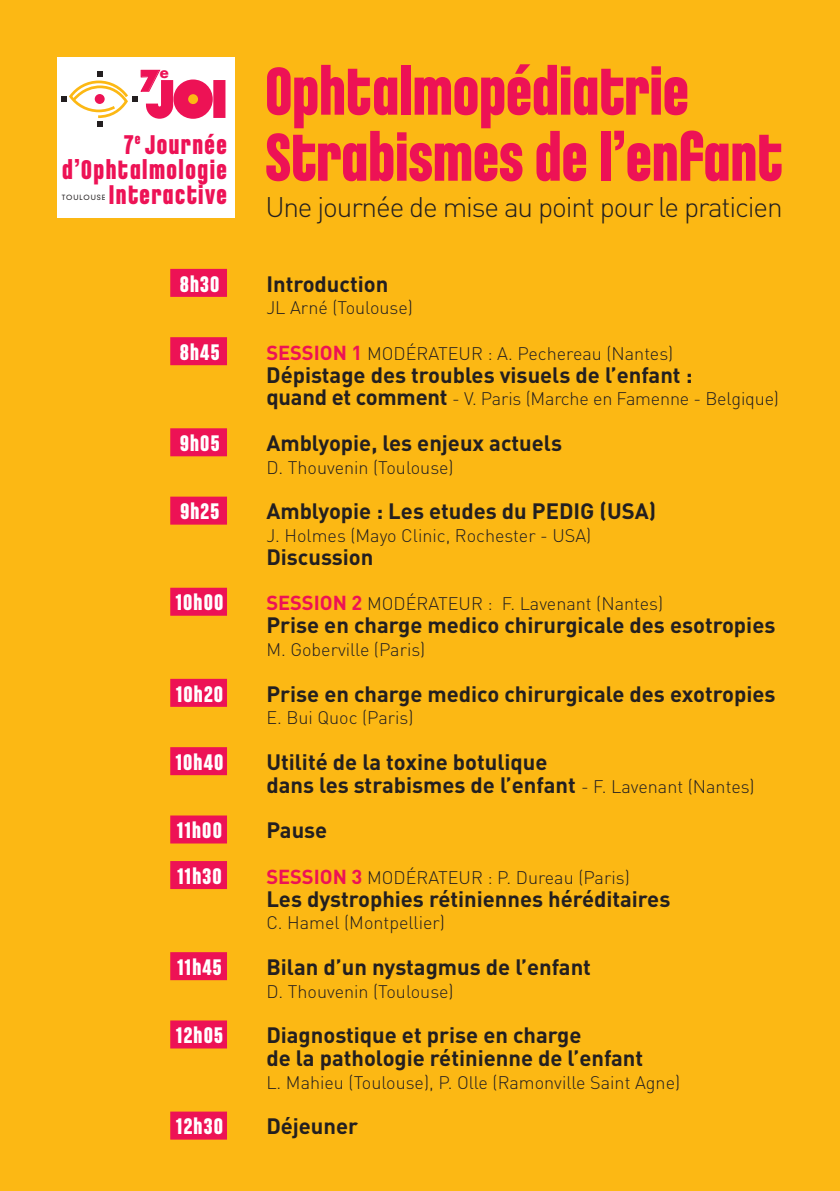
<style>
.page{position:relative;width:840px;height:1191px;background:#fff}
.page>*{position:absolute;margin:0;border:0;box-sizing:border-box;transform-origin:0 0}
.t1{font:72px/66px "Chalet Comprime Hong Kong Eighty";color:#ed1255}
.t2{font:28.8px/25px "Chalet Comprime Hong Kong Eighty";letter-spacing:.05em;color:#ed1255;text-align:right}
.t3{font:300 28px "DIN";letter-spacing:-.04em;color:#231f20}
.t4{font:800 27.8px "Futura Std";color:#ed1255;scale:.9 1}
.t5{font:24px "Chalet Comprime Hong Kong Eighty";letter-spacing:.05em;color:#fff}
.t6{font:700 22px/22.8px "DIN";color:#231f20}
.t7{font:300 18px "DIN";color:#231f20}
.t8{font:700 14.8px "Futura Std";color:#ed1255}
.t9{font:300 7px "DIN Neuzeit Grotesk";letter-spacing:.15em;color:#231f20}
.s1{font-weight:700;font-size:20px;color:#ed1255}
.s2{font-weight:700;font-size:22px}
.s3{font-weight:300;font-size:18px}
</style>
<div class="page">
<div style="left:0;top:0;width:839px;height:1191px;background:#fcb814"></div>
<div style="left:170px;top:269px;width:57px;height:28px;background:#ed1255"></div>
<div style="left:170px;top:337px;width:57px;height:28px;background:#ed1255"></div>
<div style="left:170px;top:428px;width:57px;height:28px;background:#ed1255"></div>
<div style="left:170px;top:496px;width:57px;height:28px;background:#ed1255"></div>
<div style="left:170px;top:588px;width:57px;height:28px;background:#ed1255"></div>
<div style="left:170px;top:679px;width:57px;height:28px;background:#ed1255"></div>
<div style="left:170px;top:747px;width:57px;height:28px;background:#ed1255"></div>
<div style="left:170px;top:815px;width:57px;height:28px;background:#ed1255"></div>
<div style="left:170px;top:861px;width:57px;height:28px;background:#ed1255"></div>
<div style="left:170px;top:952px;width:57px;height:28px;background:#ed1255"></div>
<div style="left:170px;top:1020px;width:57px;height:28px;background:#ed1255"></div>
<div style="left:170px;top:1111px;width:57px;height:28px;background:#ed1255"></div>
<div style="left:57px;top:57px;width:178px;height:160px;background:#fff"></div>
<div style="left:215px;top:82px;width:9px;height:34px;background:#ed1255"></div>
<div style="left:213px;top:80px;width:12px;height:38px;border:3px solid #ed1255"></div>
<div style="left:175px;top:81px;width:36px;height:36px;background:#ed1255;border-radius:50%"></div>
<div style="left:173px;top:79px;width:40px;height:40px;border:3px solid #ed1255;border-radius:50%"></div>
<div style="left:188px;top:94px;width:10px;height:10px;background:#fcb814;border-radius:50%"></div>
<svg style="left:61px;top:70px;width:114px;height:57px"></svg>
<p class="t4" style="left:139px;top:65px;width:25px">7</p>
<p class="t8" style="left:160px;top:64px;width:10px">e</p>
<h2 class="t2" style="left:62px;top:134px;width:166px">7<sup>e</sup> Journée d’Ophtalmologie<br>Interactive</h2>
<p class="t9" style="left:62px;top:193px;width:45px">TOULOUSE</p>
<h1 class="t1" style="left:265px;top:63px;width:518px">Ophtalmopédiatrie<br>Strabismes de l’enfant</h1>
<p class="t3" style="left:265px;top:194px;width:518px">Une journée de mise au point pour le praticien</p>
<p class="t5" style="left:180px;top:274px;width:41px">8h30</p>
<p class="t6" style="left:266px;top:273px;width:123px">Introduction</p>
<p class="t7" style="left:266px;top:300px;width:148px">JL Arné (Toulouse)</p>
<p class="t5" style="left:180px;top:343px;width:41px">8h45</p>
<p class="t7" style="left:266px;top:345px;width:408px"><span class="s1">SESSION 1</span> MODÉRATEUR : A. Pechereau (Nantes)</p>
<p class="t6" style="left:266px;top:364px;width:427px">Dépistage des troubles visuels de l’enfant :</p>
<p class="t7" style="left:266px;top:391px;width:514px"><span class="s2">quand et comment</span> - V. Paris (Marche en Famenne - Belgique)</p>
<p class="t5" style="left:180px;top:434px;width:41px">9h05</p>
<p class="t6" style="left:266px;top:433px;width:297px">Amblyopie, les enjeux actuels</p>
<p class="t7" style="left:266px;top:459px;width:189px">D. Thouvenin (Toulouse)</p>
<p class="t5" style="left:180px;top:502px;width:41px">9h25</p>
<p class="t6" style="left:266px;top:501px;width:391px">Amblyopie : Les etudes du PEDIG (USA)</p>
<p class="t7" style="left:266px;top:527px;width:326px">J. Holmes (Mayo Clinic, Rochester - USA)</p>
<p class="t6" style="left:266px;top:547px;width:109px">Discussion</p>
<p class="t5" style="left:176px;top:593px;width:49px">10h00</p>
<p class="t7" style="left:266px;top:596px;width:398px"><span class="s1">SESSION 2</span> MODÉRATEUR : F. Lavenant (Nantes)</p>
<p class="t6" style="left:266px;top:615px;width:510px">Prise en charge medico chirurgicale des esotropies</p>
<p class="t7" style="left:266px;top:641px;width:160px">M. Goberville (Paris)</p>
<p class="t5" style="left:176px;top:684px;width:49px">10h20</p>
<p class="t6" style="left:266px;top:683px;width:510px">Prise en charge medico chirurgicale des exotropies</p>
<p class="t7" style="left:266px;top:710px;width:149px">E. Bui Quoc (Paris)</p>
<p class="t5" style="left:176px;top:752px;width:49px">10h40</p>
<p class="t6" style="left:266px;top:751px;width:489px">Utilité de la toxine botulique<br>dans les strabismes de l’enfant <span class="s3">- F. Lavenant (Nantes)</span></p>
<p class="t5" style="left:177px;top:821px;width:46px">11h00</p>
<p class="t6" style="left:266px;top:820px;width:62px">Pause</p>
<p class="t5" style="left:177px;top:866px;width:46px">11h30</p>
<p class="t7" style="left:266px;top:869px;width:364px"><span class="s1">SESSION 3</span> MODÉRATEUR : P. Dureau (Paris)</p>
<p class="t6" style="left:266px;top:888px;width:405px">Les dystrophies rétiniennes héréditaires</p>
<p class="t7" style="left:266px;top:914px;width:180px">C. Hamel (Montpellier)</p>
<p class="t5" style="left:177px;top:957px;width:46px">11h45</p>
<p class="t6" style="left:266px;top:956px;width:326px">Bilan d’un nystagmus de l’enfant</p>
<p class="t7" style="left:266px;top:983px;width:189px">D. Thouvenin (Toulouse)</p>
<p class="t5" style="left:176px;top:1026px;width:48px">12h05</p>
<p class="t6" style="left:266px;top:1025px;width:378px">Diagnostique et prise en charge<br>de la pathologie rétinienne de l’enfant</p>
<p class="t7" style="left:266px;top:1074px;width:415px">L. Mahieu (Toulouse), P. Olle (Ramonville Saint Agne)</p>
<p class="t5" style="left:176px;top:1117px;width:48px">12h30</p>
<p class="t6" style="left:266px;top:1116px;width:93px">Déjeuner</p>
</div>
